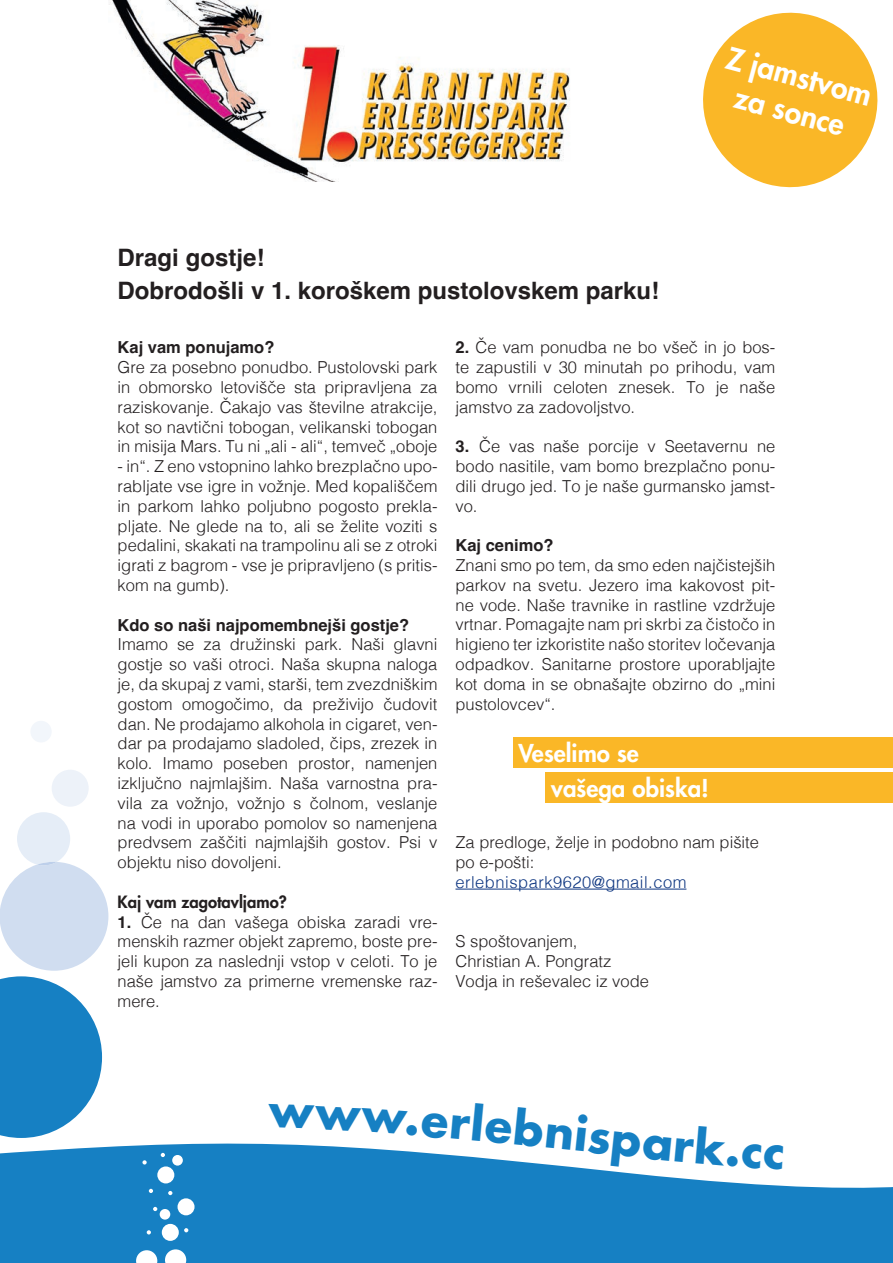
<style>
.page{position:relative;width:893px;height:1263px;background:#fff}
.page>*{position:absolute;margin:0;border:0;box-sizing:border-box;transform-origin:0 0}
.t1{font:700 45px "Futura";color:#1680c3}
.t2{font:800 30px/36px "Futura";color:#fff;text-align:center}
.t3{font:700 24px/33px "Helvetica";color:#231f20}
.t4{font:800 24px/35.5px "Futura";color:#fff}
.t5{font:300 16.5px/19.8px "Helvetica";color:#231f20;text-align:justify}
.t6{font:700 16.5px "Helvetica";color:#231f20}
.t7{font:300 16.5px "Helvetica";letter-spacing:.03em;color:#0e3681}
.t8{font:800 16.5px "Futura";color:#231f20}
.s1{font-weight:700}
</style>
<div class="page">
<svg style="left:0;top:1143px;width:893px;height:120px;fill:#1680c3"></svg>
<div style="left:157px;top:1166px;width:17px;height:17px;background:#fff;border-radius:50%"></div>
<div style="left:178px;top:1198px;width:17px;height:17px;background:#fff;border-radius:50%"></div>
<div style="left:162px;top:1224px;width:17px;height:17px;background:#fff;border-radius:50%"></div>
<svg style="left:136px;top:1250px;width:21px;height:13px"></svg>
<svg style="left:165px;top:1249px;width:21px;height:14px"></svg>
<div style="left:172px;top:1155px;width:11px;height:10px;background:#fff;border-radius:50%"></div>
<div style="left:160px;top:1209px;width:10px;height:10px;background:#fff;border-radius:50%"></div>
<svg style="left:168px;top:1191px;width:4px;height:4px"></svg>
<svg style="left:149px;top:1189px;width:4px;height:4px"></svg>
<svg style="left:184px;top:1228px;width:4px;height:4px"></svg>
<svg style="left:161px;top:1153px;width:4px;height:4px"></svg>
<svg style="left:153px;top:1207px;width:4px;height:4px"></svg>
<svg style="left:147px;top:1230px;width:4px;height:4px"></svg>
<svg style="left:142px;top:1160px;width:5px;height:4px"></svg>
<svg style="left:0;top:812px;width:108px;height:326px"></svg>
<div style="left:52px;top:770px;width:37px;height:37px;background:#edf2f9;border-radius:50%"></div>
<div style="left:30px;top:721px;width:22px;height:21px;background:#f2f6fb;border-radius:50%"></div>
<hr style="left:455px;top:889px;width:231px;height:1px;background:#0e3681">
<div style="left:513px;top:737px;width:380px;height:30px;background:#fab727"></div>
<div style="left:546px;top:773px;width:347px;height:30px;background:#fab727"></div>
<svg style="left:703px;top:12px;width:175px;height:176px"></svg>
<img style="left:109px;top:0;width:461px;height:182px">
<svg style="left:675px;top:1143px;width:108px;height:27px"></svg>
<h3 class="t3" style="left:118px;top:244px;width:543px">Dragi gostje!<br>Dobrodošli v 1. koroškem pustolovskem parku!</h3>
<h2 class="t2" style="left:732px;top:40px;width:151px;rotate:15deg">Z jamstvom za sonce</h2>
<p class="t6" style="left:118px;top:337px;width:158px">Kaj vam ponujamo?</p>
<p class="t5" style="left:118px;top:356px;width:321px">Gre za posebno ponudbo. Pustolovski park in obmorsko letovišče sta pripravljena za raziskovanje. Čakajo vas številne atrakcije, kot so navtični tobogan, velikanski tobogan in misija Mars. Tu ni „ali - ali“, temveč „oboje</p>
<p class="t5" style="left:118px;top:455px;width:321px">- in“. Z eno vstopnino lahko brezplačno upo&shy;rabljate vse igre in vožnje. Med kopališčem in parkom lahko poljubno pogosto prekla&shy;pljate. Ne glede na to, ali se želite voziti s pedalini, skakati na trampolinu ali se z otroki igrati z bagrom - vse je pripravljeno (s pritis&shy;kom na gumb).</p>
<p class="t6" style="left:118px;top:615px;width:293px">Kdo so naši najpomembnejši gostje?</p>
<p class="t5" style="left:118px;top:633px;width:321px">Imamo se za družinski park. Naši glavni gostje so vaši otroci. Naša skupna naloga je, da skupaj z vami, starši, tem zvezdniškim gostom omogočimo, da preživijo čudovit dan. Ne prodajamo alkohola in cigaret, ven&shy;dar pa prodajamo sladoled, čips, zrezek in kolo. Imamo poseben prostor, namenjen izključno najmlajšim. Naša varnostna pra&shy;vila za vožnjo, vožnjo s čolnom, veslanje na vodi in uporabo pomolov so namenjena predvsem zaščiti najmlajših gostov. Psi v objektu niso dovoljeni.</p>
<p class="t8" style="left:118px;top:891px;width:171px">Kaj vam zagotavljamo?</p>
<p class="t5" style="left:118px;top:911px;width:321px"><span class="s1">1.</span> Če na dan vašega obiska zaradi vre&shy;menskih razmer objekt zapremo, boste pre&shy;jeli kupon za naslednji vstop v celoti. To je naše jamstvo za primerne vremenske raz&shy;mere.</p>
<p class="t5" style="left:455px;top:336px;width:321px"><span class="s1">2.</span> Če vam ponudba ne bo všeč in jo bos&shy;te zapustili v 30 minutah po prihodu, vam bomo vrnili celoten znesek. To je naše jamstvo za zadovoljstvo.</p>
<p class="t5" style="left:455px;top:435px;width:321px"><span class="s1">3.</span> Če vas naše porcije v Seetavernu ne bodo nasitile, vam bomo brezplačno ponu&shy;dili drugo jed. To je naše gurmansko jamst&shy;vo.</p>
<p class="t6" style="left:455px;top:535px;width:100px">Kaj cenimo?</p>
<p class="t5" style="left:455px;top:554px;width:321px">Znani smo po tem, da smo eden najčistejših parkov na svetu. Jezero ima kakovost pit&shy;ne vode. Naše travnike in rastline vzdržuje vrtnar. Pomagajte nam pri skrbi za čistočo in higieno ter izkoristite našo storitev ločevanja odpadkov. Sanitarne prostore uporabljajte kot doma in se obnašajte obzirno do „mini pustolovcev“.</p>
<h3 class="t4" style="left:551px;top:735px;width:159px;text-indent:-33px">Veselimo se vašega obiska!</h3>
<p class="t5" style="left:455px;top:831px;width:305px">Za predloge, želje in podobno nam pišite po e-pošti:</p>
<p class="t7" style="left:455px;top:868px;width:232px">erlebnispark9620@gmail.com</p>
<p class="t5" style="left:455px;top:930px;width:195px;text-align:left">S spoštovanjem,<br>Christian A. Pongratz<br>Vodja in reševalec iz vode</p>
<h1 class="t1" style="left:408px;top:1085px;width:81px;rotate:5deg">.erl</h1>
<h1 class="t1" style="left:488px;top:1092px;width:192px;rotate:6deg">ebnispa</h1>
</div>
